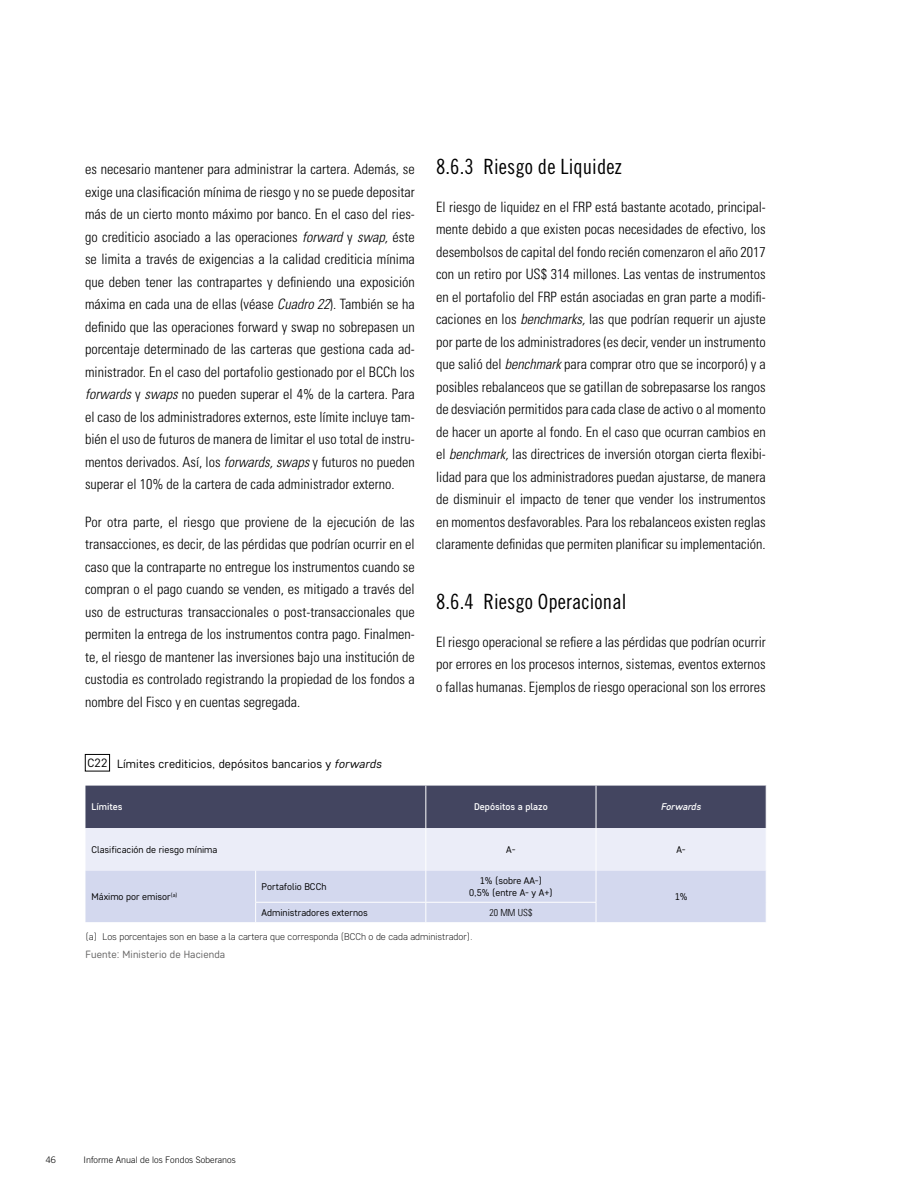
<style>
.page{position:relative;width:919px;height:1191px;background:#fff}
.page>*{position:absolute;margin:0;border:0;box-sizing:border-box;transform-origin:0 0}
.t1{font:21px "Trade Gothic LT Std Cn 18";letter-spacing:.005em;color:#000}
.t2{font:300 condensed 14.25px/22.5px "Univers LT Std";color:#000;text-align:justify}
.t3{font:12px "Core Sans DS35";letter-spacing:.01em;color:#000}
.t4{font:10.5px "Core Sans DS35";letter-spacing:.01em;color:#646363}
.t5{font:9.75px/11.7px "Core Sans DS35";color:#000;text-align:center}
.t6{font:300 9.75px "Core Sans DS25";color:#000}
.t7{font:500 9.75px "Core Sans DS45";color:#fff}
.t8{font:italic 500 9.75px "Core Sans DS45";color:#fff}
.t9{font:300 condensed 9.75px "Univers LT Std";color:#000}
.t10{font:300 9px "Trade Gothic LT Std";color:#000}
.s1{font-style:italic}
</style>
<div class="page">
<div style="left:85px;top:754px;width:25px;height:17px;border:1px solid #000"></div>
<svg style="left:85px;top:785px;width:681px;height:137px;background:#aeb1c5"></svg>
<hr style="left:255px;top:902px;width:171px;height:1px;background:#fff">
<hr style="left:426px;top:902px;width:170px;height:1px;background:#fff">
<p class="t2" style="left:85px;top:158px;width:331px">es necesario mantener para administrar la cartera. Además, se exige una clasificación mínima de riesgo y no se puede depositar más de un cierto monto máximo por banco. En el caso del ries&shy;go crediticio asociado a las operaciones <span class="s1">forward</span> y <span class="s1">swap,</span> éste se limita a través de exigencias a la calidad crediticia mínima que deben tener las contrapartes y definiendo una exposición máxima en cada una de ellas (véase <span class="s1">Cuadro 22</span>). También se ha definido que las operaciones forward y swap no sobrepasen un porcentaje determinado de las carteras que gestiona cada ad&shy;ministrador. En el caso del portafolio gestionado por el BCCh los <span class="s1">forwards</span> y <span class="s1">swaps</span> no pueden superar el 4% de la cartera. Para el caso de los administradores externos, este límite incluye tam&shy;bién el uso de futuros de manera de limitar el uso total de instru&shy;mentos derivados. Así, los <span class="s1">forwards, swaps</span> y futuros no pueden superar el 10% de la cartera de cada administrador externo.</p>
<p class="t2" style="left:85px;top:510px;width:331px">Por otra parte, el riesgo que proviene de la ejecución de las transacciones, es decir, de las pérdidas que podrían ocurrir en el caso que la contraparte no entregue los instrumentos cuando se compran o el pago cuando se venden, es mitigado a través del uso de estructuras transaccionales o post-transaccionales que permiten la entrega de los instrumentos contra pago. Finalmen&shy;te, el riesgo de mantener las inversiones bajo una institución de custodia es controlado registrando la propiedad de los fondos a nombre del Fisco y en cuentas segregada.</p>
<h1 class="t1" style="left:436px;top:154px;width:187px">8.6.3 Riesgo de Liquidez</h1>
<p class="t2" style="left:436px;top:195px;width:331px">El riesgo de liquidez en el FRP está bastante acotado, principal&shy;mente debido a que existen pocas necesidades de efectivo, los desembolsos de capital del fondo recién comenzaron el año 2017 con un retiro por US$ 314 millones. Las ventas de instrumentos en el portafolio del FRP están asociadas en gran parte a modifi&shy;caciones en los <span class="s1">benchmarks,</span> las que podrían requerir un ajuste por parte de los administradores (es decir, vender un instrumento que salió del <span class="s1">benchmark</span> para comprar otro que se incorporó) y a posibles rebalanceos que se gatillan de sobrepasarse los rangos de desviación permitidos para cada clase de activo o al momento de hacer un aporte al fondo. En el caso que ocurran cambios en el <span class="s1">benchmark,</span> las directrices de inversión otorgan cierta flexibi&shy;lidad para que los administradores puedan ajustarse, de manera de disminuir el impacto de tener que vender los instrumentos en momentos desfavorables. Para los rebalanceos existen reglas claramente definidas que permiten planificar su implementación.</p>
<h1 class="t1" style="left:436px;top:589px;width:192px">8.6.4 Riesgo Operacional</h1>
<p class="t2" style="left:436px;top:630px;width:331px">El riesgo operacional se refiere a las pérdidas que podrían ocurrir por errores en los procesos internos, sistemas, eventos externos o fallas humanas. Ejemplos de riesgo operacional son los errores</p>
<p class="t3" style="left:87px;top:756px;width:296px">C22 Límites crediticios, depósitos bancarios y <span class="s1">forwards</span></p>
<p class="t7" style="left:91px;top:800px;width:33px">Límites</p>
<p class="t7" style="left:474px;top:800px;width:75px">Depósitos a plazo</p>
<p class="t8" style="left:661px;top:800px;width:41px">Forwards</p>
<p class="t5" style="left:91px;top:843px;width:127px">Clasificación de riesgo mínima</p>
<p class="t5" style="left:506px;top:843px;width:11px">A-</p>
<p class="t5" style="left:676px;top:843px;width:11px">A-</p>
<p class="t5" style="left:91px;top:890px;width:87px">Máximo por emisor<sup>(a)</sup></p>
<p class="t5" style="left:261px;top:880px;width:66px">Portafolio BCCh</p>
<p class="t5" style="left:469px;top:874px;width:85px">1% (sobre AA-)<br>0,5% (entre A- y A+)</p>
<p class="t5" style="left:674px;top:890px;width:14px">1%</p>
<p class="t5" style="left:261px;top:906px;width:108px">Administradores externos</p>
<p class="t9" style="left:489px;top:906px;width:44px">20 MM US$</p>
<p class="t6" style="left:85px;top:930px;width:389px">(a) Los porcentajes son en base a la cartera que corresponda (BCCh o de cada administrador).</p>
<p class="t4" style="left:85px;top:947px;width:141px">Fuente: Ministerio de Hacienda</p>
<p class="t10" style="left:46px;top:1154px;width:12px">46</p>
<p class="t10" style="left:84px;top:1154px;width:154px">Informe Anual de los Fondos Soberanos</p>
</div>
